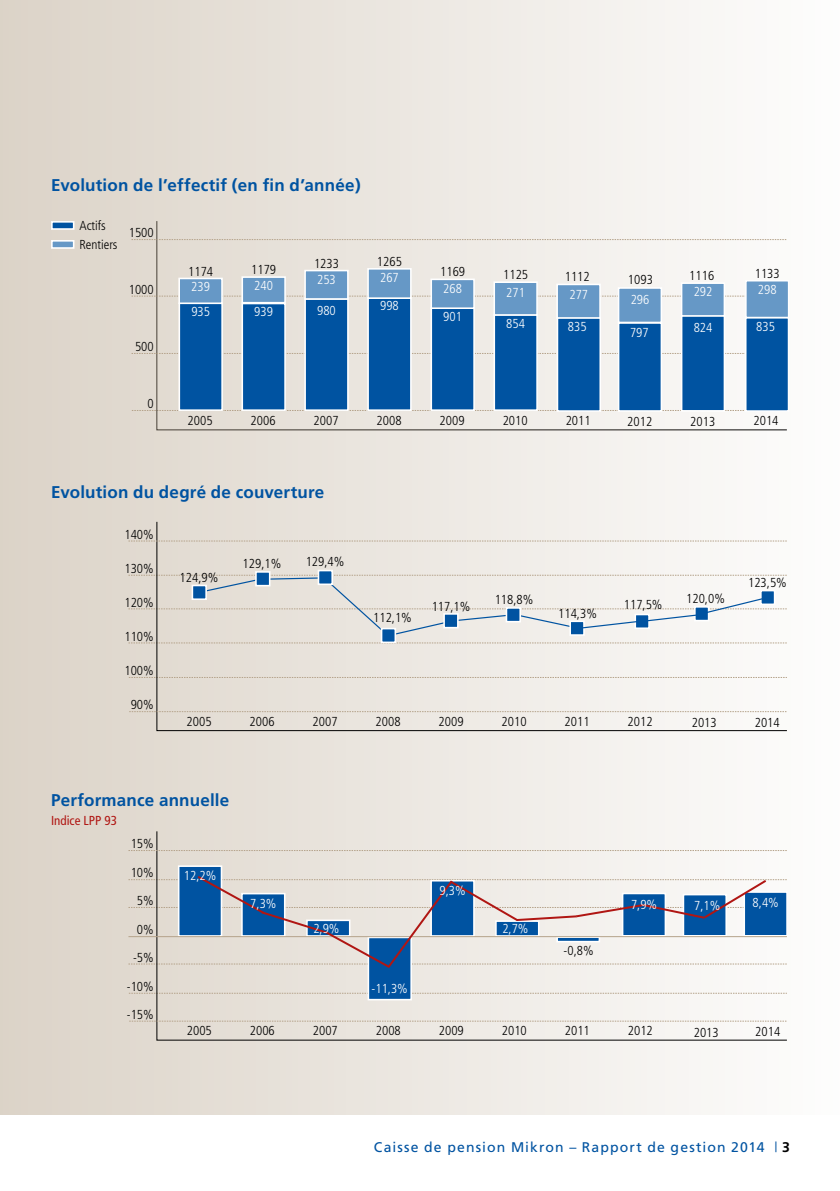
<style>
.page{position:relative;width:840px;height:1191px;background:#fff}
.page>*{position:absolute;margin:0;border:0;box-sizing:border-box;transform-origin:0 0}
.t1{font:700 17px "Frutiger";letter-spacing:.01em;color:#0053a1}
.t2{font:14px "Frutiger";letter-spacing:.08em;color:#0053a1}
.t3{font:300 condensed 13px/28.4px "Frutiger";color:#000}
.t4{font:300 condensed 13px "Frutiger";color:#fff}
.t5{font:condensed 13px "Frutiger";color:#b01613}
.s1{font-weight:300}
.s2{font-weight:700;color:#000}
</style>
<div class="page">
<div style="left:0;top:0;width:839px;height:1114px;background:linear-gradient(to right,#dbd2c7,#fdfcfc)"></div>
<svg style="left:131px;top:353px;width:613px;height:1px"></svg>
<svg style="left:129px;top:677px;width:27px;height:1px"></svg>
<svg style="left:129px;top:993px;width:27px;height:1px"></svg>
<svg style="left:131px;top:296px;width:613px;height:1px"></svg>
<div style="left:51px;top:221px;width:23px;height:9px;background:#0053a1;border:2px solid #fff"></div>
<div style="left:51px;top:240px;width:23px;height:9px;background:#6698c6;border:2px solid #fff"></div>
<div style="left:617px;top:322px;width:44px;height:90px;background:#0053a1;border:2px solid #fff"></div>
<div style="left:556px;top:317px;width:44px;height:95px;background:#0053a1;border:2px solid #fff"></div>
<div style="left:744px;top:317px;width:44px;height:95px;background:#0053a1;border:2px solid #fff"></div>
<div style="left:617px;top:287px;width:44px;height:36px;background:#6698c6;border:2px solid #fff"></div>
<svg style="left:156px;top:521px;width:631px;height:210px"></svg>
<svg style="left:156px;top:831px;width:631px;height:209px"></svg>
<svg style="left:129px;top:711px;width:657px;height:1px"></svg>
<svg style="left:129px;top:1020px;width:657px;height:1px"></svg>
<svg style="left:131px;top:239px;width:655px;height:1px"></svg>
<svg style="left:128px;top:540px;width:658px;height:1px"></svg>
<svg style="left:128px;top:850px;width:658px;height:1px"></svg>
<div style="left:367px;top:936px;width:45px;height:64px;background:#0053a1;border:2px solid #fff"></div>
<div style="left:178px;top:865px;width:44px;height:71px;background:#0053a1;border:2px solid #fff"></div>
<div style="left:317px;top:570px;width:16px;height:15px;background:#0053a1;border:2px solid #fff"></div>
<div style="left:255px;top:571px;width:15px;height:15px;background:#0053a1;border:2px solid #fff"></div>
<div style="left:178px;top:302px;width:45px;height:109px;background:#0053a1;border:2px solid #fff"></div>
<div style="left:241px;top:303px;width:45px;height:108px;background:#0053a1;border:2px solid #fff"></div>
<div style="left:304px;top:298px;width:44px;height:113px;background:#0053a1;border:2px solid #fff"></div>
<div style="left:367px;top:297px;width:44px;height:114px;background:#0053a1;border:2px solid #fff"></div>
<div style="left:430px;top:307px;width:44px;height:104px;background:#0053a1;border:2px solid #fff"></div>
<div style="left:493px;top:314px;width:44px;height:97px;background:#0053a1;border:2px solid #fff"></div>
<div style="left:178px;top:278px;width:45px;height:26px;background:#6698c6;border:2px solid #fff"></div>
<div style="left:241px;top:276px;width:45px;height:27px;background:#6698c6;border:2px solid #fff"></div>
<div style="left:304px;top:270px;width:44px;height:30px;background:#6698c6;border:2px solid #fff"></div>
<div style="left:367px;top:268px;width:44px;height:31px;background:#6698c6;border:2px solid #fff"></div>
<div style="left:430px;top:278px;width:44px;height:31px;background:#6698c6;border:2px solid #fff"></div>
<div style="left:493px;top:281px;width:44px;height:35px;background:#6698c6;border:2px solid #fff"></div>
<div style="left:744px;top:280px;width:45px;height:38px;background:#6698c6;border:2px solid #fff"></div>
<div style="left:556px;top:284px;width:44px;height:35px;background:#6698c6;border:2px solid #fff"></div>
<div style="left:680px;top:315px;width:44px;height:96px;background:#0053a1;border:2px solid #fff"></div>
<div style="left:680px;top:282px;width:44px;height:35px;background:#6698c6;border:2px solid #fff"></div>
<svg style="left:786px;top:891px;width:1px;height:45px"></svg>
<svg style="left:128px;top:575px;width:658px;height:68px"></svg>
<svg style="left:128px;top:874px;width:658px;height:96px"></svg>
<h1 class="t1" style="left:51px;top:175px;width:311px">Evolution de l’effectif (en fin d’année)</h1>
<p class="t3" style="left:79px;top:216px;width:40px;line-height:19.2px">Actifs<br>Rentiers</p>
<p class="t3" style="left:129px;top:219px;width:26px">1500</p>
<p class="t3" style="left:129px;top:276px;width:26px">1000</p>
<p class="t3" style="left:135px;top:333px;width:20px">500</p>
<p class="t3" style="left:147px;top:389px;width:8px">0</p>
<p class="t3" style="left:188px;top:257px;width:26px">1174</p>
<p class="t3" style="left:251px;top:256px;width:26px">1179</p>
<p class="t4" style="left:191px;top:279px;width:20px">239</p>
<p class="t4" style="left:254px;top:278px;width:20px">240</p>
<p class="t3" style="left:314px;top:249px;width:26px">1233</p>
<p class="t3" style="left:377px;top:247px;width:26px">1265</p>
<p class="t4" style="left:317px;top:272px;width:20px">253</p>
<p class="t4" style="left:380px;top:270px;width:20px">267</p>
<p class="t4" style="left:191px;top:304px;width:20px">935</p>
<p class="t4" style="left:254px;top:304px;width:20px">939</p>
<p class="t4" style="left:317px;top:303px;width:20px">980</p>
<p class="t4" style="left:380px;top:298px;width:20px">998</p>
<p class="t3" style="left:440px;top:258px;width:26px">1169</p>
<p class="t3" style="left:503px;top:261px;width:26px">1125</p>
<p class="t3" style="left:754px;top:259px;width:26px">1133</p>
<p class="t3" style="left:689px;top:262px;width:26px">1116</p>
<p class="t3" style="left:564px;top:262px;width:26px">1112</p>
<p class="t3" style="left:627px;top:265px;width:26px">1093</p>
<p class="t4" style="left:567px;top:319px;width:20px">835</p>
<p class="t4" style="left:755px;top:319px;width:20px">835</p>
<p class="t4" style="left:629px;top:325px;width:20px">797</p>
<p class="t4" style="left:443px;top:281px;width:20px">268</p>
<p class="t4" style="left:506px;top:285px;width:20px">271</p>
<p class="t4" style="left:757px;top:282px;width:20px">298</p>
<p class="t4" style="left:693px;top:284px;width:20px">292</p>
<p class="t4" style="left:569px;top:287px;width:20px">277</p>
<p class="t4" style="left:630px;top:292px;width:20px">296</p>
<p class="t4" style="left:443px;top:309px;width:20px">901</p>
<p class="t4" style="left:506px;top:316px;width:20px">854</p>
<p class="t4" style="left:693px;top:320px;width:20px">824</p>
<p class="t3" style="left:187px;top:407px;width:26px">2005</p>
<p class="t3" style="left:250px;top:407px;width:26px">2006</p>
<p class="t3" style="left:313px;top:407px;width:26px">2007</p>
<p class="t3" style="left:376px;top:407px;width:26px">2008</p>
<p class="t3" style="left:439px;top:407px;width:26px">2009</p>
<p class="t3" style="left:502px;top:407px;width:26px">2010</p>
<p class="t3" style="left:565px;top:407px;width:26px">2011</p>
<h1 class="t1" style="left:51px;top:482px;width:275px">Evolution du degré de couverture</h1>
<p class="t3" style="left:627px;top:407px;width:26px">2012</p>
<p class="t3" style="left:690px;top:407px;width:26px">2013</p>
<p class="t3" style="left:753px;top:407px;width:26px">2014</p>
<p class="t3" style="left:124px;top:520px;width:31px">140%</p>
<p class="t3" style="left:124px;top:554px;width:31px">130%</p>
<p class="t3" style="left:124px;top:588px;width:31px">120%</p>
<p class="t3" style="left:124px;top:622px;width:31px">110%</p>
<p class="t3" style="left:124px;top:656px;width:31px">100%</p>
<p class="t3" style="left:131px;top:690px;width:25px">90%</p>
<p class="t3" style="left:242px;top:549px;width:40px">129,1%</p>
<p class="t3" style="left:305px;top:548px;width:40px">129,4%</p>
<p class="t3" style="left:179px;top:563px;width:40px">124,9%</p>
<p class="t3" style="left:747px;top:568px;width:40px">123,5%</p>
<p class="t3" style="left:186px;top:707px;width:26px">2005</p>
<p class="t3" style="left:249px;top:707px;width:26px">2006</p>
<p class="t3" style="left:312px;top:707px;width:26px">2007</p>
<p class="t3" style="left:373px;top:603px;width:40px">112,1%</p>
<p class="t3" style="left:431px;top:592px;width:40px">117,1%</p>
<p class="t3" style="left:494px;top:585px;width:40px">118,8%</p>
<p class="t3" style="left:558px;top:599px;width:40px">114,3%</p>
<p class="t3" style="left:623px;top:591px;width:40px">117,5%</p>
<p class="t3" style="left:685px;top:584px;width:40px">120,0%</p>
<p class="t3" style="left:375px;top:707px;width:26px">2008</p>
<p class="t3" style="left:438px;top:707px;width:26px">2009</p>
<p class="t3" style="left:501px;top:707px;width:26px">2010</p>
<p class="t3" style="left:564px;top:707px;width:26px">2011</p>
<p class="t3" style="left:627px;top:707px;width:26px">2012</p>
<p class="t3" style="left:691px;top:708px;width:26px">2013</p>
<p class="t3" style="left:754px;top:708px;width:26px">2014</p>
<h1 class="t1" style="left:51px;top:790px;width:180px">Performance annuelle</h1>
<p class="t5" style="left:51px;top:813px;width:67px">Indice LPP 93</p>
<p class="t3" style="left:127px;top:829px;width:28px;text-align:right">15%<br>10%<br>5%<br>0% -5% -10% -15%</p>
<p class="t4" style="left:184px;top:868px;width:34px">12,2%</p>
<p class="t3" style="left:187px;top:1017px;width:26px">2005</p>
<p class="t4" style="left:439px;top:883px;width:28px">9,3%</p>
<p class="t4" style="left:630px;top:896px;width:28px">7,9%</p>
<p class="t4" style="left:752px;top:895px;width:28px">8,4%</p>
<p class="t4" style="left:250px;top:895px;width:28px">7,3%</p>
<p class="t4" style="left:693px;top:898px;width:28px">7,1%</p>
<p class="t4" style="left:313px;top:920px;width:28px">2,9%</p>
<p class="t4" style="left:502px;top:921px;width:28px">2,7%</p>
<p class="t3" style="left:250px;top:1017px;width:26px">2006</p>
<p class="t3" style="left:313px;top:1017px;width:26px">2007</p>
<p class="t4" style="left:371px;top:981px;width:38px">-11,3%</p>
<p class="t3" style="left:375px;top:1017px;width:26px">2008</p>
<p class="t3" style="left:438px;top:1017px;width:26px">2009</p>
<p class="t3" style="left:501px;top:1017px;width:26px">2010</p>
<p class="t3" style="left:563px;top:936px;width:32px">-0,8%</p>
<p class="t3" style="left:564px;top:1017px;width:26px">2011</p>
<p class="t3" style="left:627px;top:1017px;width:26px">2012</p>
<p class="t3" style="left:693px;top:1018px;width:26px">2013</p>
<p class="t3" style="left:754px;top:1017px;width:26px">2014</p>
<p class="t2" style="left:374px;top:1138px;width:417px">Caisse de pension Mikron – Rapport de gestion 2014 <span class="s1">|</span> <span class="s2">3</span></p>
</div>
